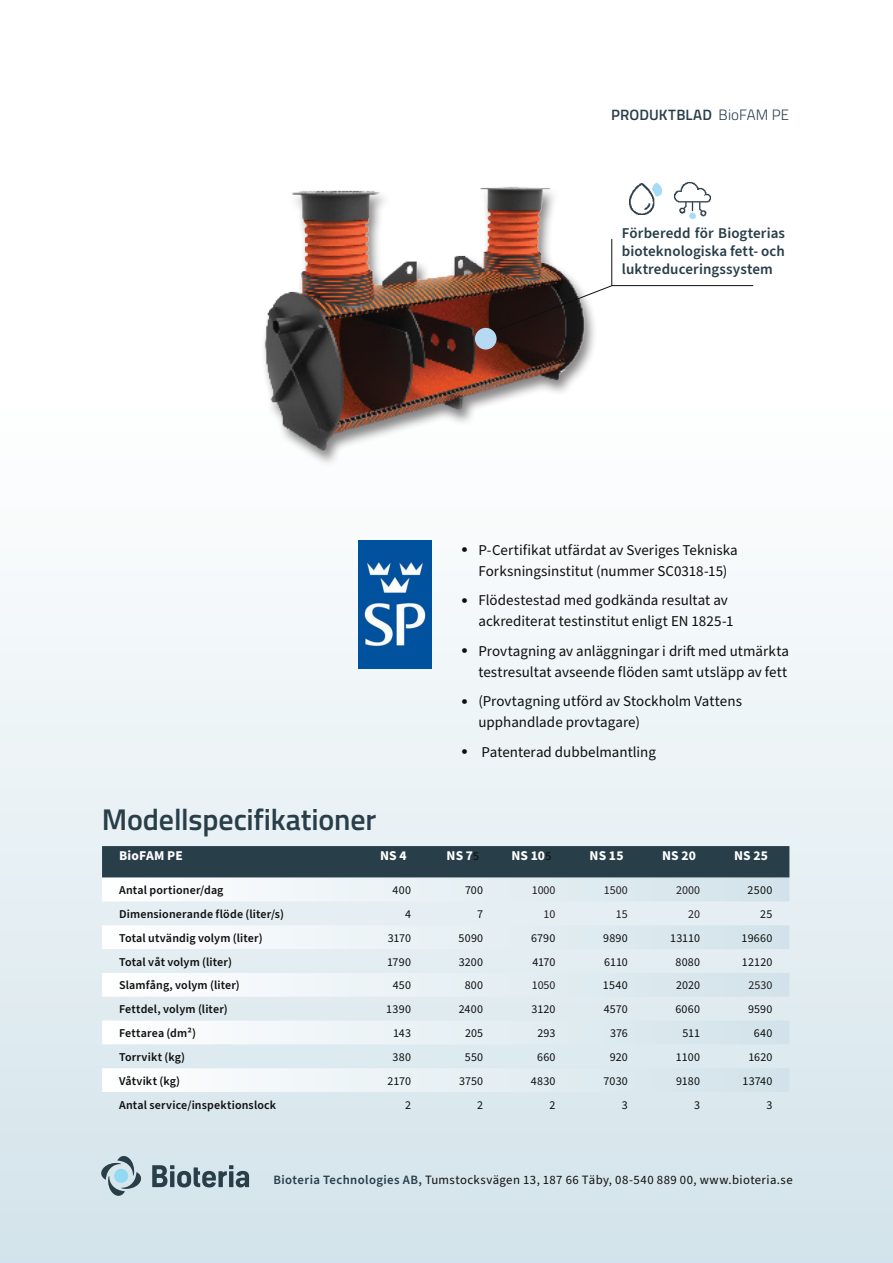
<style>
.page{position:relative;width:893px;height:1263px;background:#fff}
.page>*{position:absolute;margin:0;border:0;box-sizing:border-box;transform-origin:0 0}
.Rubrik_Cairo{font:600 30px "Cairo";letter-spacing:-.005em;color:#283e49}
.t1{font:15px/21px "Source Sans Pro";color:#0e0f0e}
.Brödtext{font:600 15px/18px "Source Sans Pro";letter-spacing:.005em;color:#283e49;text-align:justify}
.t2{font:600 15px "Cairo";letter-spacing:.005em;color:#283e49}
.t3{font:700 13.5px "Source Sans Pro";letter-spacing:.01em;color:#fff}
.t4{font:12.75px "Source Sans Pro";letter-spacing:.03em;color:#0e0f0e}
.t5{font:600 12px "Source Sans Pro";letter-spacing:.015em;color:#0e0f0e}
.t6{font:12px "Source Sans Pro";letter-spacing:.015em;color:#0e0f0e}
.t7{font:12px "Source Sans Pro";color:#231f20}
.s1{font-weight:300}
.s2{font-size:10.5px}
.s3{font-weight:400;font-size:12px;color:#0e0f0e}
.s4{font-weight:600;color:#283e49}
</style>
<div class="page">
<div style="left:0;top:401px;width:893px;height:862px;background:linear-gradient(to bottom,#feffff,#d3e3eb)"></div>
<svg style="left:152px;top:1165px;width:97px;height:22px;background:#80929b"></svg>
<svg style="left:98px;top:1153px;width:46px;height:45px;background:#b2c2ca"></svg>
<div style="left:114px;top:1169px;width:14px;height:14px;background:#94d9f4;border-radius:50%"></div>
<div style="left:260px;top:185px;width:338px;height:283px;background:#fbfcfd"></div>
<img style="left:238px;top:186px;width:362px;height:276px">
<div style="left:102px;top:846px;width:687px;height:32px;background:#283e49"></div>
<svg style="left:102px;top:878px;width:687px;height:214px"></svg>
<img style="left:358px;top:541px;width:74px;height:128px">
<svg style="left:491px;top:239px;width:262px;height:94px"></svg>
<div style="left:475px;top:328px;width:22px;height:21px;background:#b6daf4;border-radius:50%"></div>
<img style="left:675px;top:183px;width:35px;height:35px">
<img style="left:629px;top:183px;width:32px;height:32px">
<p class="t2" style="left:611px;top:104px;width:179px">PRODUKTBLAD <span class="s1">BioFAM PE</span></p>
<p class="Brödtext" style="left:622px;top:225px;width:164px">Förberedd för Biogterias bioteknologiska fett- och luktreduceringssystem</p>
<p class="t1" style="left:461px;top:539px;width:278px;text-align:center"><span class="s2">●</span> P-Certifikat utfärdat av Sveriges Tekniska<br>Forksningsinstitut (nummer SC0318-15)</p>
<p class="t1" style="left:478px;top:590px;width:257px;text-indent:-17px"><span class="s2">●</span> Flödestestad med godkända resultat av ackrediterat testinstitut enligt EN 1825-1</p>
<p class="t1" style="left:461px;top:640px;width:329px;text-align:right"><span class="s2">●</span> Provtagning av anläggningar i drift med utmärkta testresultat avseende flöden samt utsläpp av fett</p>
<p class="t1" style="left:478px;top:691px;width:265px;text-indent:-17px"><span class="s2">●</span> (Provtagning utförd av Stockholm Vattens upphandlade provtagare)</p>
<p class="t1" style="left:461px;top:741px;width:196px"><span class="s2">●</span> Patenterad dubbelmantling</p>
<p class="Rubrik_Cairo" style="left:102px;top:797px;width:276px">Modellspecifikationer</p>
<p class="t3" style="left:119px;top:846px;width:65px">BioFAM PE</p>
<p class="t3" style="left:380px;top:846px;width:28px">NS 4</p>
<p class="t3" style="left:447px;top:846px;width:34px">NS 7<span class="s3">5</span></p>
<p class="t3" style="left:511px;top:846px;width:41px">NS 10<span class="s3">5</span></p>
<p class="t3" style="left:590px;top:846px;width:35px">NS 15</p>
<p class="t3" style="left:662px;top:846px;width:35px">NS 20</p>
<p class="t3" style="left:734px;top:846px;width:36px">NS 25</p>
<p class="t5" style="left:119px;top:882px;width:106px">Antal portioner/dag</p>
<p class="t6" style="left:392px;top:882px;width:20px">400</p>
<p class="t6" style="left:465px;top:882px;width:20px">700</p>
<p class="t7" style="left:532px;top:882px;width:25px">1000</p>
<p class="t7" style="left:604px;top:882px;width:25px">1500</p>
<p class="t7" style="left:676px;top:882px;width:25px">2000</p>
<p class="t6" style="left:748px;top:882px;width:26px">2500</p>
<p class="t5" style="left:119px;top:906px;width:166px">Dimensionerande flöde (liter/s)</p>
<p class="t6" style="left:405px;top:906px;width:7px">4</p>
<p class="t6" style="left:477px;top:906px;width:7px">7</p>
<p class="t7" style="left:544px;top:906px;width:13px">10</p>
<p class="t7" style="left:616px;top:906px;width:13px">15</p>
<p class="t7" style="left:688px;top:906px;width:13px">20</p>
<p class="t6" style="left:760px;top:906px;width:14px">25</p>
<p class="t5" style="left:119px;top:930px;width:145px">Total utvändig volym (liter)</p>
<p class="t6" style="left:388px;top:930px;width:25px">3170</p>
<p class="t6" style="left:459px;top:930px;width:26px">5090</p>
<p class="t6" style="left:531px;top:930px;width:26px">6790</p>
<p class="t6" style="left:603px;top:930px;width:26px">9890</p>
<p class="t6" style="left:670px;top:930px;width:31px">13110</p>
<p class="t6" style="left:742px;top:930px;width:32px">19660</p>
<p class="t5" style="left:119px;top:954px;width:114px">Total våt volym (liter)</p>
<p class="t6" style="left:387px;top:954px;width:25px">1790</p>
<p class="t6" style="left:459px;top:954px;width:26px">3200</p>
<p class="t6" style="left:532px;top:954px;width:25px">4170</p>
<p class="t6" style="left:604px;top:954px;width:25px">6110</p>
<p class="t6" style="left:675px;top:954px;width:26px">8080</p>
<p class="t6" style="left:742px;top:954px;width:32px">12120</p>
<p class="t5" style="left:119px;top:977px;width:122px">Slamfång, volym (liter)</p>
<p class="t6" style="left:393px;top:977px;width:20px">450</p>
<p class="t6" style="left:465px;top:977px;width:20px">800</p>
<p class="t7" style="left:532px;top:977px;width:25px">1050</p>
<p class="t6" style="left:603px;top:977px;width:26px">1540</p>
<p class="t6" style="left:676px;top:977px;width:26px">2020</p>
<p class="t7" style="left:749px;top:977px;width:25px">2530</p>
<p class="t5" style="left:119px;top:1001px;width:110px">Fettdel, volym (liter)</p>
<p class="t6" style="left:386px;top:1001px;width:26px">1390</p>
<p class="t6" style="left:459px;top:1001px;width:26px">2400</p>
<p class="t6" style="left:531px;top:1001px;width:26px">3120</p>
<p class="t6" style="left:604px;top:1001px;width:26px">4570</p>
<p class="t6" style="left:675px;top:1001px;width:26px">6060</p>
<p class="t6" style="left:748px;top:1001px;width:26px">9590</p>
<p class="t5" style="left:119px;top:1025px;width:78px">Fettarea (dm²)</p>
<p class="t6" style="left:393px;top:1025px;width:19px">143</p>
<p class="t6" style="left:465px;top:1025px;width:20px">205</p>
<p class="t6" style="left:537px;top:1025px;width:20px">293</p>
<p class="t6" style="left:610px;top:1025px;width:19px">376</p>
<p class="t6" style="left:682px;top:1025px;width:19px">511</p>
<p class="t6" style="left:754px;top:1025px;width:20px">640</p>
<p class="t5" style="left:119px;top:1049px;width:68px">Torrvikt (kg)</p>
<p class="t6" style="left:392px;top:1049px;width:20px">380</p>
<p class="t6" style="left:465px;top:1049px;width:20px">550</p>
<p class="t6" style="left:537px;top:1049px;width:20px">660</p>
<p class="t6" style="left:610px;top:1049px;width:20px">920</p>
<p class="t6" style="left:676px;top:1049px;width:26px">1100</p>
<p class="t6" style="left:748px;top:1049px;width:26px">1620</p>
<p class="t5" style="left:119px;top:1073px;width:63px">Våtvikt (kg)</p>
<p class="t6" style="left:388px;top:1073px;width:25px">2170</p>
<p class="t6" style="left:459px;top:1073px;width:26px">3750</p>
<p class="t6" style="left:531px;top:1073px;width:26px">4830</p>
<p class="t6" style="left:604px;top:1073px;width:26px">7030</p>
<p class="t6" style="left:676px;top:1073px;width:25px">9180</p>
<p class="t6" style="left:742px;top:1073px;width:32px">13740</p>
<p class="t5" style="left:119px;top:1096px;width:159px">Antal service/inspektionslock</p>
<p class="t6" style="left:405px;top:1096px;width:7px">2</p>
<p class="t6" style="left:477px;top:1096px;width:7px">2</p>
<p class="t6" style="left:550px;top:1096px;width:7px">2</p>
<p class="t6" style="left:622px;top:1096px;width:7px">3</p>
<p class="t6" style="left:694px;top:1096px;width:7px">3</p>
<p class="t6" style="left:766px;top:1096px;width:7px">3</p>
<p class="t4" style="left:273px;top:1172px;width:521px"><span class="s4">Bioteria Technologies AB,</span> Tumstocksvägen 13, 187 66 Täby, 08-540 889 00, www.bioteria.se</p>
</div>
